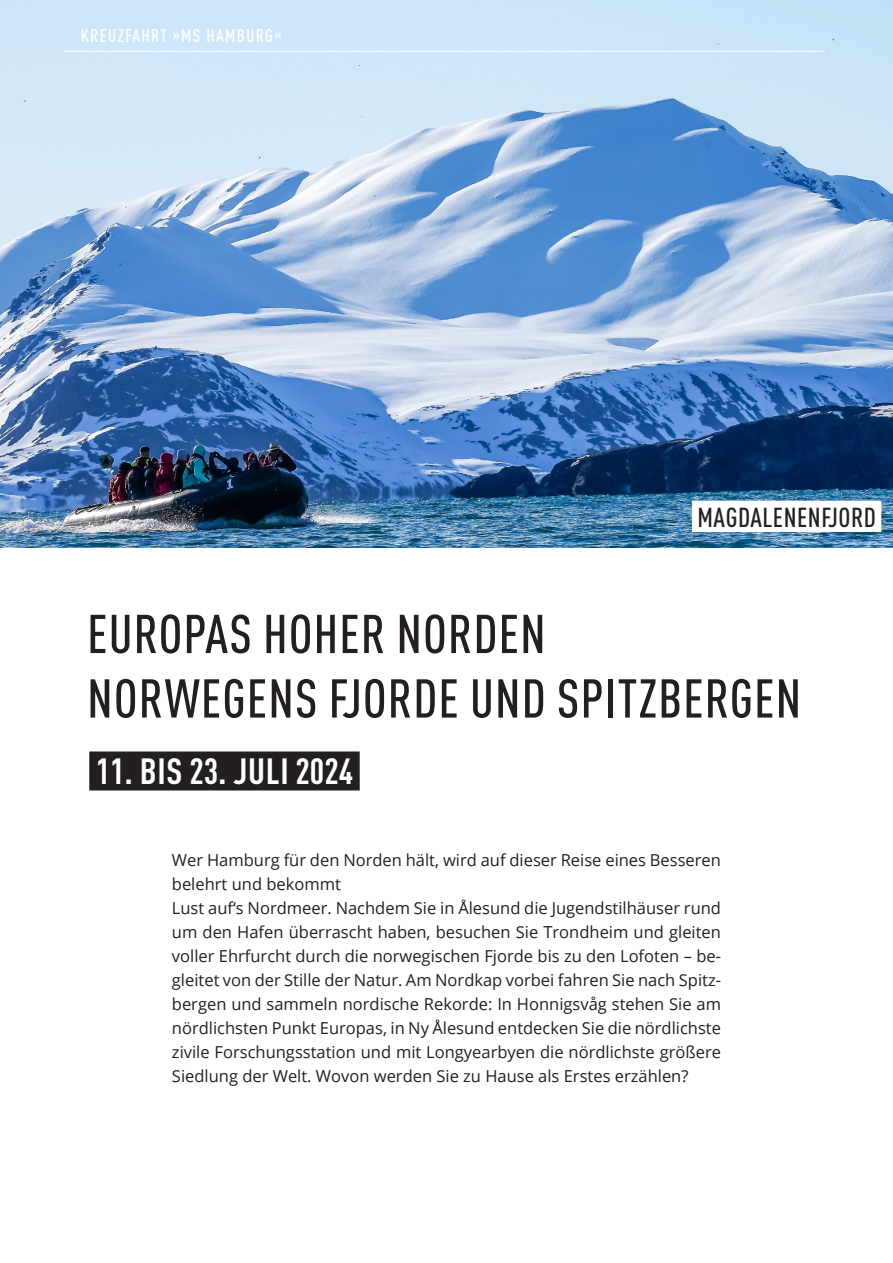
<style>
.page{position:relative;width:893px;height:1263px;background:#fff}
.page>*{position:absolute;margin:0;border:0;box-sizing:border-box;transform-origin:0 0}
.t1{font:500 condensed 53.7px/64.5px "DIN Pro";letter-spacing:.02em;color:#231f20}
.t2{font:700 condensed 36px "DIN Pro";letter-spacing:.01em;color:#fff}
.t3{font:500 condensed 27px "DIN Pro";letter-spacing:.02em;color:#231f20}
.t4{font:500 condensed 18px "DIN Pro";letter-spacing:.08em;color:#fff}
.t5{font:16.5px/24px "Open Sans";color:#231f20}
</style>
<div class="page">
<img style="left:0;top:0;width:893px;height:547px">
<hr style="left:64px;top:51px;width:761px;height:1px;background:#fff">
<div style="left:692px;top:501px;width:189px;height:31px;background:#fff"></div>
<div style="left:89px;top:751px;width:271px;height:39px;background:#231f20"></div>
<p class="t4" style="left:81px;top:22px;width:202px">KREUZFAHRT »MS HAMBURG«</p>
<h3 class="t3" style="left:697px;top:498px;width:180px">MAGDALENENFJORD</h3>
<h1 class="t1" style="left:87px;top:597px;width:716px">EUROPAS HOHER NORDEN<br>NORWEGENS FJORDE UND SPITZBERGEN</h1>
<h2 class="t2" style="left:96px;top:744px;width:259px">11. BIS 23. JULI 2024</h2>
<p class="t5" style="left:172px;top:847px;width:551px">Wer Hamburg für den Norden hält, wird auf dieser Reise eines Besseren belehrt und bekommt<br>Lust auf‘s Nordmeer. Nachdem Sie in Ålesund die Jugendstilhäuser rund um den Hafen überrascht haben, besuchen Sie Trondheim und gleiten voller Ehrfurcht durch die norwegischen Fjorde bis zu den Lofoten – be&shy;gleitet von der Stille der Natur. Am Nordkap vorbei fahren Sie nach Spitz&shy;bergen und sammeln nordische Rekorde: In Honnigsvåg stehen Sie am nördlichsten Punkt Europas, in Ny Ålesund entdecken Sie die nördlichste zivile Forschungsstation und mit Longyearbyen die nördlichste größere Siedlung der Welt. Wovon werden Sie zu Hause als Erstes erzählen?</p>
</div>
